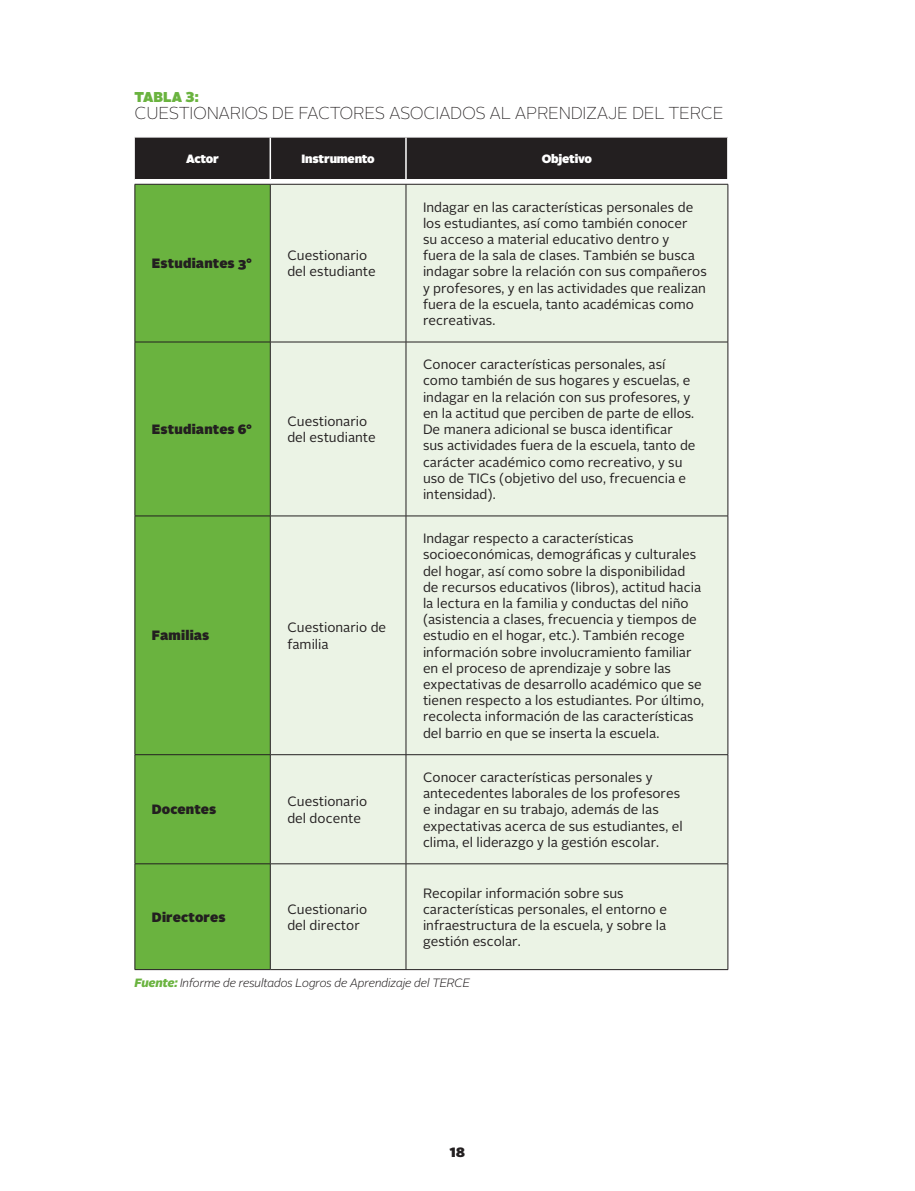
<style>
.page{position:relative;width:915px;height:1191px;background:#fff}
.page>*{position:absolute;margin:0;border:0;box-sizing:border-box;transform-origin:0 0}
.t1{font:100 17.25px "Alright Sans";letter-spacing:-.02em;color:#231f20}
.t2{font:900 14.25px "Alright Sans";color:#6ab33f}
.t3{font:13.5px/16.2px "Alright Sans";color:#231f20}
.t4{font:900 13.5px "Alright Sans";letter-spacing:.01em;color:#231f20}
.t5{font:italic 300 12px "Alright Sans";letter-spacing:-.025em;color:#231f20}
.t6{font:900 12px "Alright Sans";letter-spacing:-.02em;color:#fff}
.s1{font-weight:900;color:#6ab33f}
</style>
<div class="page">
<svg style="left:135px;top:138px;width:592px;height:46px;background:#353132"></svg>
<div style="left:135px;top:185px;width:135px;height:784px;background:#6ab33f"></div>
<div style="left:271px;top:185px;width:456px;height:784px;background:#ebf3e5"></div>
<hr style="left:135px;top:184px;width:135px;height:1px;background:#231f20">
<hr style="left:134px;top:184px;width:1px;height:158px;background:#231f20">
<hr style="left:270px;top:184px;width:136px;height:1px;background:#231f20">
<hr style="left:270px;top:184px;width:1px;height:158px;background:#231f20">
<hr style="left:406px;top:184px;width:321px;height:1px;background:#231f20">
<hr style="left:405px;top:184px;width:1px;height:158px;background:#231f20">
<hr style="left:727px;top:184px;width:1px;height:158px;background:#231f20">
<hr style="left:135px;top:342px;width:135px;height:1px;background:#231f20">
<hr style="left:134px;top:342px;width:1px;height:174px;background:#231f20">
<hr style="left:270px;top:342px;width:136px;height:1px;background:#231f20">
<hr style="left:270px;top:342px;width:1px;height:174px;background:#231f20">
<hr style="left:406px;top:342px;width:321px;height:1px;background:#231f20">
<hr style="left:405px;top:342px;width:1px;height:174px;background:#231f20">
<hr style="left:727px;top:342px;width:1px;height:174px;background:#231f20">
<hr style="left:135px;top:515px;width:135px;height:1px;background:#231f20">
<hr style="left:134px;top:516px;width:1px;height:238px;background:#231f20">
<hr style="left:270px;top:515px;width:136px;height:1px;background:#231f20">
<hr style="left:270px;top:516px;width:1px;height:238px;background:#231f20">
<hr style="left:406px;top:515px;width:321px;height:1px;background:#231f20">
<hr style="left:405px;top:516px;width:1px;height:238px;background:#231f20">
<hr style="left:727px;top:516px;width:1px;height:238px;background:#231f20">
<hr style="left:135px;top:754px;width:135px;height:1px;background:#231f20">
<hr style="left:134px;top:755px;width:1px;height:108px;background:#231f20">
<hr style="left:270px;top:754px;width:136px;height:1px;background:#231f20">
<hr style="left:270px;top:755px;width:1px;height:108px;background:#231f20">
<hr style="left:406px;top:754px;width:321px;height:1px;background:#231f20">
<hr style="left:405px;top:755px;width:1px;height:108px;background:#231f20">
<hr style="left:727px;top:755px;width:1px;height:108px;background:#231f20">
<hr style="left:135px;top:863px;width:135px;height:1px;background:#231f20">
<hr style="left:134px;top:864px;width:1px;height:105px;background:#231f20">
<hr style="left:270px;top:863px;width:136px;height:1px;background:#231f20">
<hr style="left:270px;top:864px;width:1px;height:105px;background:#231f20">
<hr style="left:406px;top:863px;width:321px;height:1px;background:#231f20">
<hr style="left:405px;top:864px;width:1px;height:105px;background:#231f20">
<hr style="left:727px;top:864px;width:1px;height:105px;background:#231f20">
<hr style="left:135px;top:969px;width:135px;height:1px;background:#231f20">
<hr style="left:270px;top:969px;width:136px;height:1px;background:#231f20">
<hr style="left:406px;top:969px;width:321px;height:1px;background:#231f20">
<hr style="left:269px;top:138px;width:2px;height:41px;background:#fff">
<hr style="left:405px;top:138px;width:1px;height:41px;background:#fff">
<hr style="left:726px;top:138px;width:2px;height:41px;background:#fff">
<hr style="left:135px;top:179px;width:135px;height:1px;background:#fff">
<hr style="left:270px;top:179px;width:136px;height:1px;background:#fff">
<hr style="left:406px;top:179px;width:322px;height:1px;background:#fff">
<p class="t2" style="left:135px;top:87px;width:65px">TABLA 3:</p>
<p class="t1" style="left:135px;top:101px;width:590px">CUESTIONARIOS DE FACTORES ASOCIADOS AL APRENDIZAJE DEL TERCE</p>
<p class="t6" style="left:186px;top:150px;width:34px">Actor</p>
<p class="t6" style="left:301px;top:150px;width:74px">Instrumento</p>
<p class="t6" style="left:541px;top:150px;width:52px">Objetivo</p>
<p class="t4" style="left:152px;top:254px;width:101px">Estudiantes 3°</p>
<p class="t3" style="left:287px;top:247px;width:90px">Cuestionario del estudiante</p>
<p class="t4" style="left:152px;top:419px;width:101px">Estudiantes 6°</p>
<p class="t3" style="left:287px;top:413px;width:90px">Cuestionario del estudiante</p>
<p class="t4" style="left:152px;top:626px;width:59px">Familias</p>
<p class="t3" style="left:287px;top:620px;width:100px">Cuestionario de familia</p>
<p class="t4" style="left:152px;top:800px;width:66px">Docentes</p>
<p class="t3" style="left:287px;top:793px;width:81px">Cuestionario del docente</p>
<p class="t3" style="left:423px;top:199px;width:285px">Indagar en las características personales de los estudiantes, así como también conocer<br>su acceso a material educativo dentro y<br>fuera de la sala de clases. También se busca indagar sobre la relación con sus compañeros y profesores, y en las actividades que realizan fuera de la escuela, tanto académicas como recreativas.</p>
<p class="t3" style="left:423px;top:357px;width:274px">Conocer características personales, así como también de sus hogares y escuelas, e indagar en la relación con sus profesores, y en la actitud que perciben de parte de ellos.<br>De manera adicional se busca identificar sus actividades fuera de la escuela, tanto de carácter académico como recreativo, y su uso de TICs (objetivo del uso, frecuencia e intensidad).</p>
<p class="t3" style="left:423px;top:530px;width:282px">Indagar respecto a características socioeconómicas, demográficas y culturales del hogar, así como sobre la disponibilidad de recursos educativos (libros), actitud hacia la lectura en la familia y conductas del niño (asistencia a clases, frecuencia y tiempos de estudio en el hogar, etc.). También recoge información sobre involucramiento familiar en el proceso de aprendizaje y sobre las expectativas de desarrollo académico que se tienen respecto a los estudiantes. Por último, recolecta información de las características del barrio en que se inserta la escuela.</p>
<p class="t3" style="left:423px;top:769px;width:261px">Conocer características personales y antecedentes laborales de los profesores e indagar en su trabajo, además de las expectativas acerca de sus estudiantes, el clima, el liderazgo y la gestión escolar.</p>
<p class="t3" style="left:423px;top:885px;width:245px">Recopilar información sobre sus características personales, el entorno e infraestructura de la escuela, y sobre la gestión escolar.</p>
<p class="t5" style="left:135px;top:974px;width:337px"><span class="s1">Fuente:</span> Informe de resultados Logros de Aprendizaje del TERCE</p>
<p class="t4" style="left:152px;top:907px;width:75px">Directores</p>
<p class="t3" style="left:287px;top:901px;width:81px">Cuestionario del director</p>
<p class="t4" style="left:449px;top:1142px;width:17px">18</p>
</div>
